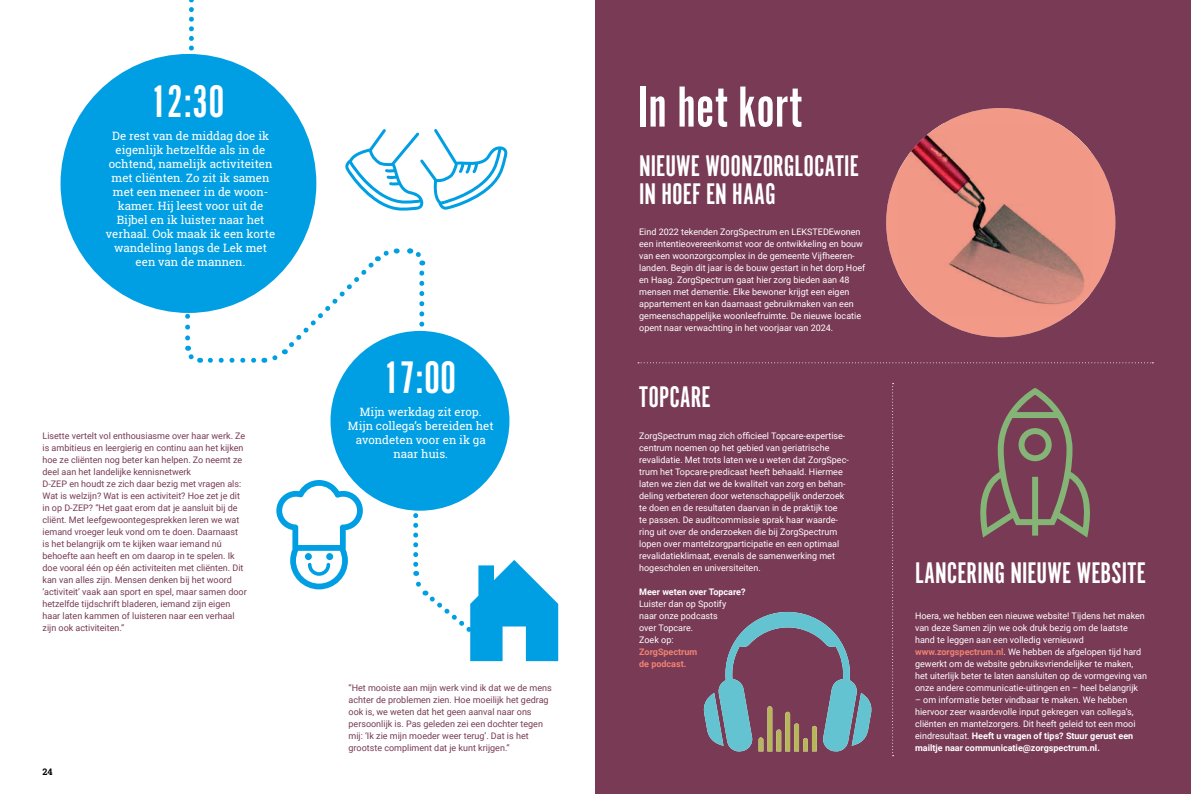
<style>
.page{position:relative;width:1191px;height:794px;background:#fff}
.page>*{position:absolute;margin:0;border:0;box-sizing:border-box;transform-origin:0 0}
.t1{font:60px "Alternate Got No 1 D";color:#fff}
.t2{font:47.4px "Alternate Got No 1 D";color:#fff}
.t3{font:31px/28.1px "Alternate Got No 1 D";color:#fff}
.t4{font:11.5px/14px "Roboto Slab";color:#fff;text-align:center}
.t5{font:9px/12px "Roboto";color:#fff}
.t6{font:9px/12px "Roboto";color:#783a54}
.t7{font:700 9px/12px "Roboto";color:#f08372}
.t8{font:700 9px "Roboto";color:#fff}
.t9{font:700 9px "Roboto Slab";color:#000}
.s1{font-weight:700;color:#f08372}
.s2{font-weight:700}
</style>
<div class="page">
<div style="left:595px;top:0;width:596px;height:794px;background:#783a54"></div>
<svg style="left:638px;top:362px;width:515px;height:1px"></svg>
<svg style="left:892px;top:383px;width:1px;height:373px"></svg>
<svg style="left:886px;top:108px;width:229px;height:229px;background:#de8c7e"></svg>
<svg style="left:703px;top:612px;width:169px;height:140px"></svg>
<svg style="left:980px;top:388px;width:110px;height:149px"></svg>
<div style="left:330px;top:331px;width:179px;height:180px;background:#009fe3;border-radius:50%"></div>
<svg style="left:189px;top:0;width:5px;height:51px"></svg>
<div style="left:61px;top:54px;width:255px;height:259px;background:#009fe3;border-radius:50%"></div>
<svg style="left:210px;top:358px;width:47px;height:5px"></svg>
<svg style="left:184px;top:312px;width:17px;height:51px"></svg>
<svg style="left:264px;top:246px;width:133px;height:118px"></svg>
<svg style="left:407px;top:248px;width:19px;height:17px"></svg>
<svg style="left:419px;top:273px;width:5px;height:58px"></svg>
<svg style="left:345px;top:129px;width:162px;height:82px"></svg>
<svg style="left:276px;top:480px;width:87px;height:109px"></svg>
<div style="left:326px;top:553px;width:7px;height:7px;background:#009fe3;border-radius:50%"></div>
<div style="left:305px;top:553px;width:7px;height:7px;background:#009fe3;border-radius:50%"></div>
<svg style="left:413px;top:515px;width:145px;height:146px"></svg>
<h2 class="t2" style="left:151px;top:76px;width:75px">12:30</h2>
<p class="t4" style="left:106px;top:129px;width:171px">De rest van de middag doe ik eigenlijk hetzelfde als in de ochtend, namelijk activiteiten met cliënten. Zo zit ik samen met een meneer in de woon&shy;kamer. Hij leest voor uit de<br>Bijbel en ik luister naar het verhaal. Ook maak ik een korte wandeling langs de Lek met een van de mannen.</p>
<p class="t6" style="left:43px;top:429px;width:206px">Lisette vertelt vol enthousiasme over haar werk. Ze is ambitieus en leergierig en continu aan het kijken hoe ze cliënten nog beter kan helpen. Zo neemt ze deel aan het landelijke kennisnetwerk<br>D-ZEP en houdt ze zich daar bezig met vragen als:<br>Wat is welzijn? Wat is een activiteit? Hoe zet je dit in op D-ZEP? “Het gaat erom dat je aansluit bij de cliënt. Met leefgewoontegesprekken leren we wat iemand vroeger leuk vond om te doen. Daarnaast is het belangrijk om te kijken waar iemand nú behoefte aan heeft en om daarop in te spelen. Ik doe vooral één op één activiteiten met cliënten. Dit kan van alles zijn. Mensen denken bij het woord ‘activiteit’ vaak aan sport en spel, maar samen door hetzelfde tijdschrift bladeren, iemand zijn eigen haar laten kammen of luisteren naar een verhaal zijn ook activiteiten.”</p>
<p class="t9" style="left:43px;top:765px;width:12px">24</p>
<h2 class="t2" style="left:383px;top:352px;width:74px">17:00</h2>
<p class="t4" style="left:348px;top:405px;width:147px">Mijn werkdag zit erop.<br>Mijn collega’s bereiden het avondeten voor en ik ga naar huis.</p>
<p class="t6" style="left:348px;top:681px;width:205px">“Het mooiste aan mijn werk vind ik dat we de mens achter de problemen zien. Hoe moeilijk het gedrag ook is, we weten dat het geen aanval naar ons persoonlijk is. Pas geleden zei een dochter tegen mij: ‘Ik zie mijn moeder weer terug’. Dat is het grootste compliment dat je kunt krijgen.”</p>
<h1 class="t1" style="left:638px;top:75px;width:165px">In het kort</h1>
<h3 class="t3" style="left:639px;top:152px;width:221px">NIEUWE WOONZORGLOCATIE<br>IN HOEF EN HAAG</h3>
<p class="t5" style="left:639px;top:225px;width:228px">Eind 2022 tekenden ZorgSpectrum en LEKSTEDEwonen een intentieovereenkomst voor de ontwikkeling en bouw van een woonzorgcomplex in de gemeente Vijfheeren&shy;landen. Begin dit jaar is de bouw gestart in het dorp Hoef en Haag. ZorgSpectrum gaat hier zorg bieden aan 48 mensen met dementie. Elke bewoner krijgt een eigen appartement en kan daarnaast gebruikmaken van een gemeenschappelijke woonleefruimte. De nieuwe locatie opent naar verwachting in het voorjaar van 2024.</p>
<h3 class="t3" style="left:639px;top:383px;width:73px">TOPCARE</h3>
<p class="t5" style="left:639px;top:429px;width:211px">ZorgSpectrum mag zich officieel Topcare-expertise&shy;centrum noemen op het gebied van geriatrische revalidatie. Met trots laten we u weten dat ZorgSpec&shy;trum het Topcare-predicaat heeft behaald. Hiermee laten we zien dat we de kwaliteit van zorg en behan&shy;deling verbeteren door wetenschappelijk onderzoek te doen en de resultaten daarvan in de praktijk toe<br>te passen. De auditcommissie sprak haar waarde&shy;ring uit over de onderzoeken die bij ZorgSpectrum lopen over mantelzorgparticipatie en een optimaal revalidatieklimaat, evenals de samenwerking met hogescholen en universiteiten.</p>
<p class="t8" style="left:639px;top:585px;width:108px">Meer weten over Topcare?</p>
<p class="t5" style="left:639px;top:597px;width:89px">Luister dan op Spotify naar onze podcasts over Topcare.<br>Zoek op:</p>
<p class="t7" style="left:639px;top:645px;width:60px">ZorgSpectrum de podcast.</p>
<h3 class="t3" style="left:915px;top:559px;width:232px">LANCERING NIEUWE WEBSITE</h3>
<p class="t5" style="left:915px;top:609px;width:233px">Hoera, we hebben een nieuwe website! Tijdens het maken van deze Samen zijn we ook druk bezig om de laatste hand te leggen aan een volledig vernieuwd <span class="s1">www.zorgspectrum.nl</span>. We hebben de afgelopen tijd hard gewerkt om de website gebruiksvriendelijker te maken, het uiterlijk beter te laten aansluiten op de vormgeving van onze andere communicatie-uitingen en – heel belangrijk</p>
<p class="t5" style="left:915px;top:693px;width:222px">– om informatie beter vindbaar te maken. We hebben hiervoor zeer waardevolle input gekregen van collega’s, cliënten en mantelzorgers. Dit heeft geleid tot een mooi eindresultaat. <span class="s2">Heeft u vragen of tips? Stuur gerust een mailtje naar communicatie@zorgspectrum.nl.</span></p>
</div>
